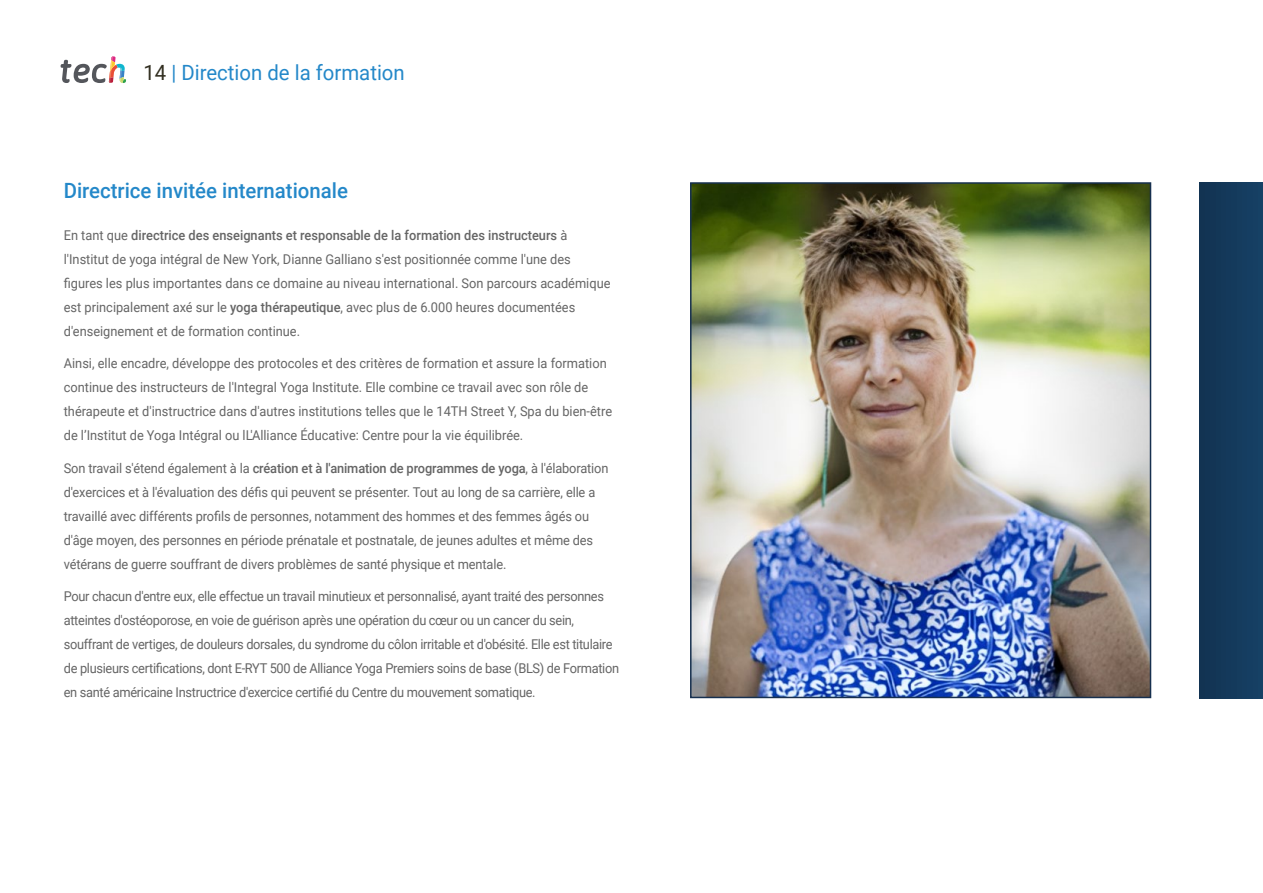
<style>
.page{position:relative;width:1263px;height:893px;background:#fff}
.page>*{position:absolute;margin:0;border:0;box-sizing:border-box;transform-origin:0 0}
.t1{font:500 21px "Roboto";color:#2488c9}
.t2{font:21px "Roboto";color:#2488c9}
.t3{font:13.5px/24px "Roboto";letter-spacing:-.01em;color:#656565;scale:.95 1}
.s1{color:#312e20}
.s2{font-weight:500}
</style>
<div class="page">
<svg style="left:61px;top:56px;width:65px;height:27px"></svg>
<img style="left:693px;top:185px;width:455px;height:510px">
<div style="left:690px;top:182px;width:461px;height:516px;border:2px solid #17304f"></div>
<div style="left:1199px;top:182px;width:64px;height:516px;background:#14395b"></div>
<h1 class="t2" style="left:144px;top:57px;width:263px"><span class="s1">14</span> | Direction de la formation</h1>
<h1 class="t1" style="left:64px;top:176px;width:286px">Directrice invitée internationale</h1>
<p class="t3" style="left:64px;top:222px;width:577px">En tant que <span class="s2">directrice des enseignants et responsable de la formation des instructeurs</span> à l'Institut de yoga intégral de New York, Dianne Galliano s'est positionnée comme l'une des figures les plus importantes dans ce domaine au niveau international. Son parcours académique est principalement axé sur le <span class="s2">yoga thérapeutique</span>, avec plus de 6.000 heures documentées d'enseignement et de formation continue.</p>
<p class="t3" style="left:64px;top:351px;width:579px">Ainsi, elle encadre, développe des protocoles et des critères de formation et assure la formation continue des instructeurs de l'Integral Yoga Institute. Elle combine ce travail avec son rôle de thérapeute et d'instructrice dans d'autres institutions telles que le 14TH Street Y, Spa du bien-être de l’Institut de Yoga Intégral ou lL'Alliance Éducative: Centre pour la vie équilibrée.</p>
<p class="t3" style="left:64px;top:455px;width:575px">Son travail s'étend également à la <span class="s2">création et à l'animation de programmes de yoga</span>, à l'élaboration d'exercices et à l'évaluation des défis qui peuvent se présenter. Tout au long de sa carrière, elle a travaillé avec différents profils de personnes, notamment des hommes et des femmes âgés ou d'âge moyen, des personnes en période prénatale et postnatale, de jeunes adultes et même des vétérans de guerre souffrant de divers problèmes de santé physique et mentale.</p>
<p class="t3" style="left:64px;top:584px;width:586px">Pour chacun d'entre eux, elle effectue un travail minutieux et personnalisé, ayant traité des personnes atteintes d'ostéoporose, en voie de guérison après une opération du cœur ou un cancer du sein, souffrant de vertiges, de douleurs dorsales, du syndrome du côlon irritable et d'obésité. Elle est titulaire de plusieurs certifications, dont E-RYT 500 de Alliance Yoga Premiers soins de base (BLS) de Formation en santé américaine Instructrice d'exercice certifié du Centre du mouvement somatique.</p>
</div>
